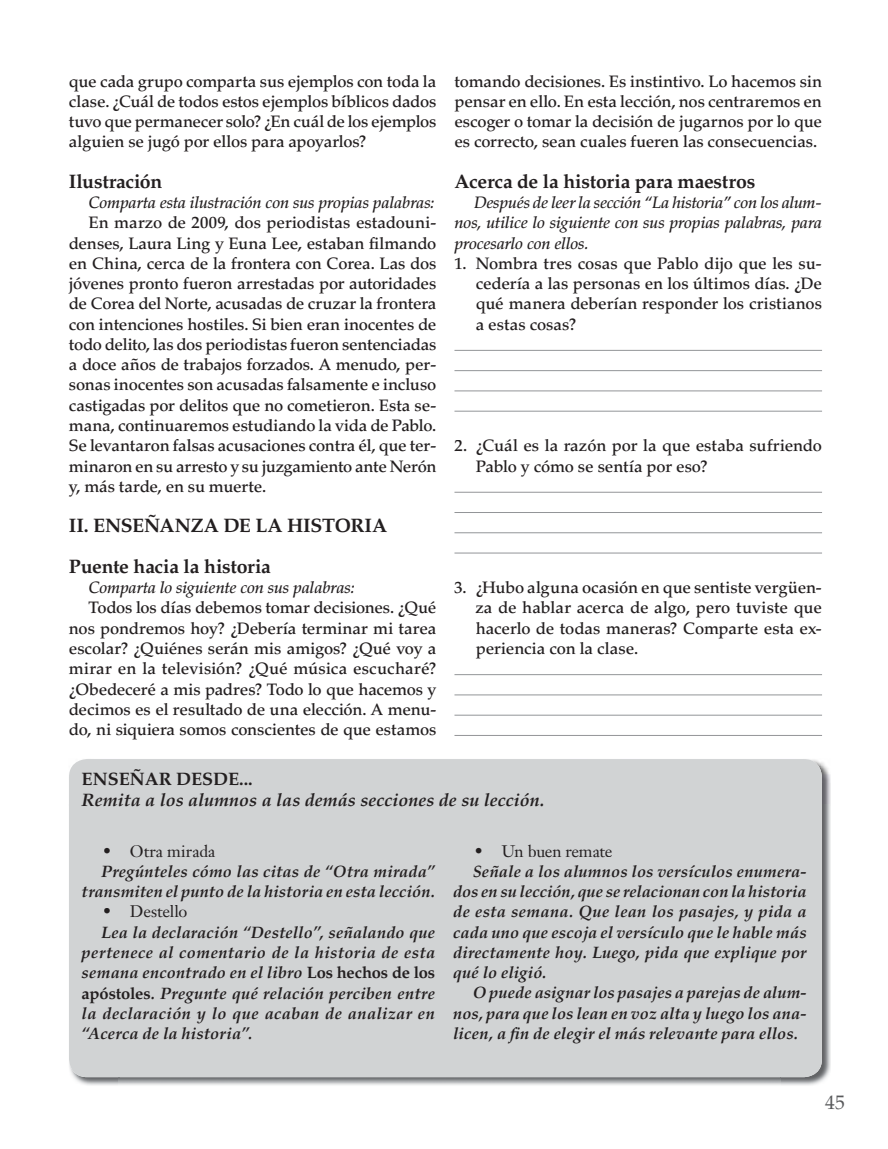
<style>
.page{position:relative;width:888px;height:1149px;background:#fff}
.page>*{position:absolute;margin:0;border:0;box-sizing:border-box;transform-origin:0 0}
.t1{font:700 19.5px/40.5px "Palatino LT Std";letter-spacing:-.01em;color:#231f20}
.t2{font:19.5px "Palatino LT Std";color:#58595b}
.t3{font:italic 700 18px "Palatino LT Std";color:#231f20}
.t4{font:700 18px "Palatino LT Std";color:#231f20}
.t5{font:500 16.5px/20.2px "Palatino LT Std";letter-spacing:-.01em;color:#231f20;text-align:justify}
.t6{font:italic 700 16.5px/20.2px "Palatino LT Std";letter-spacing:.005em;color:#231f20;text-align:justify}
.t7{font:italic 500 16.5px/20.2px "Palatino LT Std";letter-spacing:-.01em;color:#231f20;text-align:justify}
.t8{font:16.5px "Janson Text LT Std";letter-spacing:-.01em;color:#231f20}
.s1{font-style:normal}
</style>
<div class="page">
<hr style="left:454px;top:350px;width:367px;height:1px;background:#939598">
<hr style="left:454px;top:370px;width:367px;height:1px;background:#939598">
<hr style="left:454px;top:390px;width:367px;height:1px;background:#939598">
<hr style="left:454px;top:410px;width:367px;height:1px;background:#939598">
<hr style="left:454px;top:491px;width:367px;height:1px;background:#939598">
<hr style="left:454px;top:512px;width:367px;height:1px;background:#939598">
<hr style="left:454px;top:532px;width:367px;height:1px;background:#939598">
<hr style="left:454px;top:552px;width:367px;height:1px;background:#939598">
<hr style="left:454px;top:674px;width:367px;height:1px;background:#939598">
<hr style="left:454px;top:694px;width:367px;height:1px;background:#939598">
<hr style="left:454px;top:714px;width:367px;height:1px;background:#939598">
<hr style="left:454px;top:734px;width:367px;height:1px;background:#939598">
<img style="left:69px;top:1062px;width:50px;height:23px">
<img style="left:780px;top:804px;width:50px;height:281px">
<div style="left:69px;top:758px;width:752px;height:318px;background:#d1d3d4;border-radius:18px"></div>
<p class="t5" style="left:69px;top:72px;width:369px">que cada grupo comparta sus ejemplos con toda la clase. ¿Cuál de todos estos ejemplos bíblicos dados tuvo que permanecer solo? ¿En cuál de los ejemplos alguien se jugó por ellos para apoyarlos?</p>
<p class="t1" style="left:69px;top:163px;width:95px">Ilustración</p>
<p class="t7" style="left:88px;top:194px;width:348px">Comparta esta ilustración con sus propias palabras:</p>
<p class="t5" style="left:69px;top:214px;width:369px;text-indent:20px">En marzo de 2009, dos periodistas estadouni&shy;denses, Laura Ling y Euna Lee, estaban filmando en China, cerca de la frontera con Corea. Las dos jóvenes pronto fueron arrestadas por autoridades de Corea del Norte, acusadas de cruzar la frontera con intenciones hostiles. Si bien eran inocentes de todo delito, las dos periodistas fueron sentenciadas a doce años de trabajos forzados. A menudo, per&shy;sonas inocentes son acusadas falsamente e incluso castigadas por delitos que no cometieron. Esta se&shy;mana, continuaremos estudiando la vida de Pablo.<br>Se levantaron falsas acusaciones contra él, que ter&shy;minaron en su arresto y su juzgamiento ante Nerón y, más tarde, en su muerte.</p>
<p class="t1" style="left:69px;top:507px;width:320px">II. ENSEÑANZA DE LA HISTORIA<br>Puente hacia la historia</p>
<p class="t7" style="left:88px;top:578px;width:268px">Comparta lo siguiente con sus palabras:</p>
<p class="t5" style="left:69px;top:599px;width:369px;text-indent:20px">Todos los días debemos tomar decisiones. ¿Qué nos pondremos hoy? ¿Debería terminar mi tarea escolar? ¿Quiénes serán mis amigos? ¿Qué voy a mirar en la televisión? ¿Qué música escucharé? ¿Obedeceré a mis padres? Todo lo que hacemos y decimos es el resultado de una elección. A menu&shy;do, ni siquiera somos conscientes de que estamos</p>
<p class="t5" style="left:454px;top:72px;width:369px">tomando decisiones. Es instintivo. Lo hacemos sin pensar en ello. En esta lección, nos centraremos en escoger o tomar la decisión de jugarnos por lo que es correcto, sean cuales fueren las consecuencias.</p>
<p class="t1" style="left:454px;top:163px;width:302px">Acerca de la historia para maestros</p>
<p class="t7" style="left:454px;top:194px;width:369px;text-indent:20px">Después de leer la sección “La historia” con los alum&shy;nos, utilice lo siguiente con sus propias palabras, para procesarlo con ellos.</p>
<p class="t5" style="left:475px;top:255px;width:348px;text-indent:-21px">1. Nombra tres cosas que Pablo dijo que les su&shy;cedería a las personas en los últimos días. ¿De qué manera deberían responder los cristianos a estas cosas?</p>
<p class="t5" style="left:475px;top:437px;width:348px;text-indent:-21px">2. ¿Cuál es la razón por la que estaba sufriendo<br>Pablo y cómo se sentía por eso?</p>
<p class="t5" style="left:475px;top:579px;width:348px;text-indent:-21px">3. ¿Hubo alguna ocasión en que sentiste vergüen&shy;za de hablar acerca de algo, pero tuviste que hacerlo de todas maneras? Comparte esta ex&shy;periencia con la clase.</p>
<p class="t4" style="left:82px;top:771px;width:172px">ENSEÑAR DESDE...</p>
<p class="t3" style="left:82px;top:792px;width:464px">Remita a los alumnos a las demás secciones de su lección.</p>
<p class="t8" style="left:103px;top:842px;width:114px">• Otra mirada</p>
<p class="t6" style="left:82px;top:862px;width:355px;text-align:right">Pregúnteles cómo las citas de “Otra mirada” transmiten el punto de la historia en esta lección.</p>
<p class="t8" style="left:103px;top:903px;width:86px">• Destello</p>
<p class="t6" style="left:82px;top:923px;width:355px;text-indent:20px">Lea la declaración “Destello”, señalando que pertenece al comentario de la historia de esta semana encontrado en el libro <span class="s1">Los hechos de los apóstoles</span>. Pregunte qué relación perciben entre la declaración y lo que acaban de analizar en “Acerca de la historia”.</p>
<p class="t8" style="left:474px;top:842px;width:140px">• Un buen remate</p>
<p class="t6" style="left:453px;top:862px;width:355px;text-indent:20px">Señale a los alumnos los versículos enumera&shy;dos en su lección, que se relacionan con la historia de esta semana. Que lean los pasajes, y pida a cada uno que escoja el versículo que le hable más directamente hoy. Luego, pida que explique por qué lo eligió.</p>
<p class="t6" style="left:453px;top:984px;width:355px;text-indent:20px">O puede asignar los pasajes a parejas de alum&shy;nos, para que los lean en voz alta y luego los ana&shy;licen, a fin de elegir el más relevante para ellos.</p>
<p class="t2" style="left:825px;top:1094px;width:21px">45</p>
</div>
